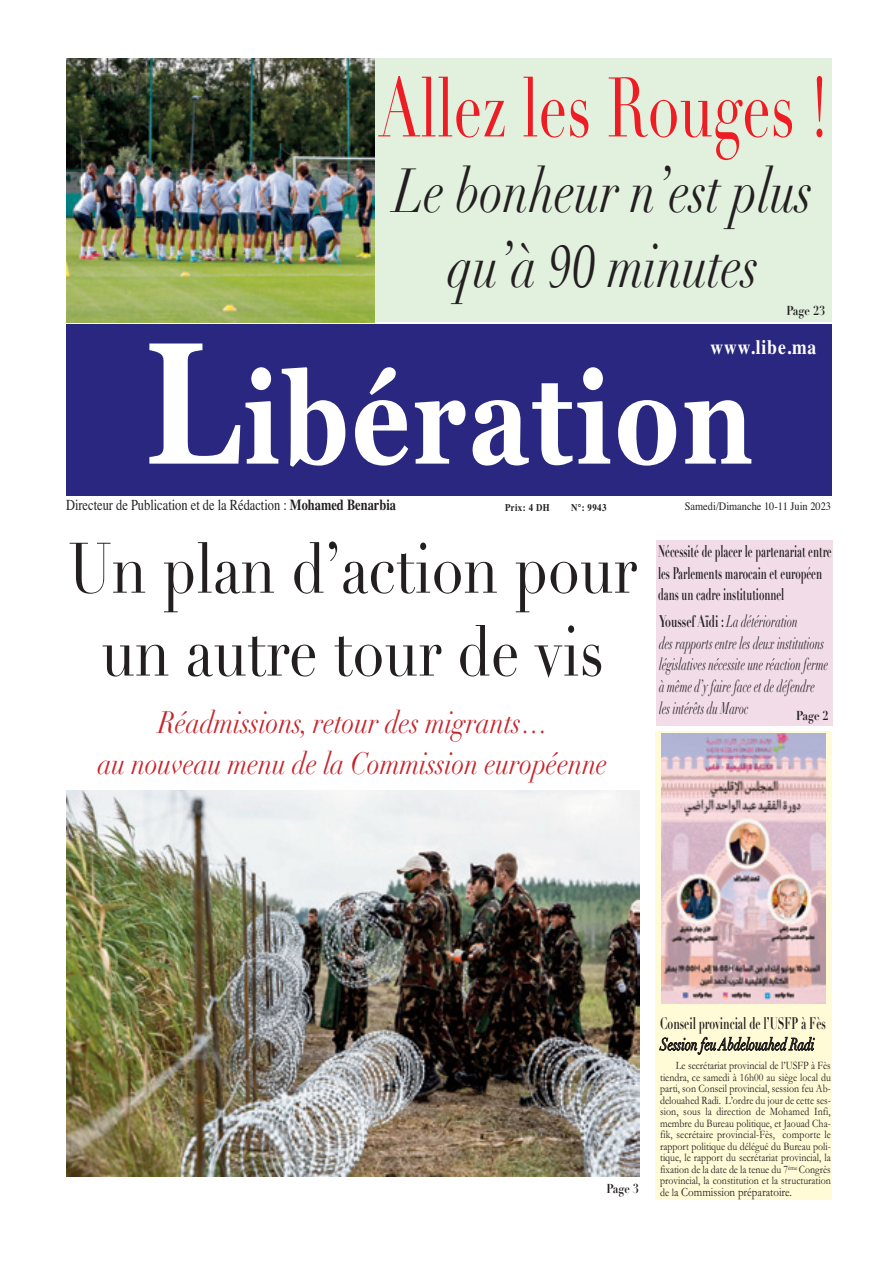
<style>
.page{position:relative;width:893px;height:1263px;background:#fff}
.page>*{position:absolute;margin:0;border:0;box-sizing:border-box;transform-origin:0 0}
.t1{font:700 173.4px "Georgia";color:#fff;scale:.8 1}
.t2{font:700 127.5px "Georgia";color:#fff;scale:.8 1}
.t3{font:82.8px "Didot";color:#ee1d23;scale:.68 1}
.t4{font:70.05px/82.8px "Didot";color:#231f20;text-align:center;scale:.81 1}
.t5{font:italic 61.2px/75.2px "Didot";color:#231f20;scale:.78 1}
.t6{font:italic 30.6px/40.8px "Didot";color:#c8242b;text-align:center;scale:.85 1}
.t7{font:700 20.4px "Times";color:#fff;scale:.87 1}
.t8{font:italic 16.5px/21.6px "Didot";color:#231f20;scale:.63 1}
.t9{font:700 16.5px/21.6px "Didot";color:#231f20;scale:.58 1}
.t10{font:700 16.5px/21.3px "Didot";color:#231f20;scale:.62 1}
.t11{font:15.3px "Times";color:#231f20;scale:.81 1}
.t12{font:12.75px "Garamond";color:#231f20;scale:.87 1}
.t13{font:700 12.75px "Didot";color:#231f20;scale:.87 1}
.t14{font:11.4px/11.4px "Garamond";color:#231f20;text-align:right;scale:.87 1}
.t15{font:11.4px "Times";color:#231f20;scale:.9 1}
.t16{font:700 10.2px "Times";letter-spacing:.045em;color:#231f20;scale:.87 1}
.s1{font-family:"Palatino"}
.s2{font-weight:700}
.s3{font-weight:700;font-style:normal}
.s4{font-weight:400;font-style:italic}
.s5{font-size:12.75px}
</style>
<div class="page">
<div style="left:656px;top:540px;width:176px;height:185px;background:#f2dce8"></div>
<img style="left:66px;top:790px;width:573px;height:386px">
<div style="left:66px;top:324px;width:766px;height:172px;background:#292780"></div>
<div style="left:656px;top:732px;width:176px;height:468px;background:#fffbd6"></div>
<svg style="left:659px;top:1037px;width:156px;height:18px"></svg>
<img style="left:662px;top:733px;width:163px;height:271px">
<div style="left:374px;top:58px;width:458px;height:264px;background:#e2f0de"></div>
<img style="left:66px;top:58px;width:308px;height:264px">
<p class="t3" style="left:378px;top:58px;width:663px">Allez les Rouges !</p>
<p class="t5" style="left:394px;top:153px;width:538px">Le bonheur n‘ plus</p>
<p class="t5" style="left:448px;top:153px;width:400px;text-indent:222px">est qu à’ <span class="s1">90</span> minutes</p>
<p class="t13" style="left:786px;top:302px;width:46px">Page 23</p>
<p class="t7" style="left:710px;top:327px;width:123px">www.libe.ma</p>
<p class="t1" style="left:145px;top:273px;width:121px">L</p>
<p class="t2" style="left:244px;top:323px;width:638px">ibération</p>
<p class="t11" style="left:66px;top:491px;width:409px">Directeur de Publication et de la Rédaction : <span class="s2">Mohamed Benarbia</span></p>
<p class="t4" style="left:68px;top:529px;width:703px">Un plan ‘d action pour un autre tour de vis</p>
<p class="t6" style="left:98px;top:702px;width:601px">Réadmissions, retour des migrants...<br>au nouveau menu de la Commission européenne</p>
<p class="t15" style="left:685px;top:495px;width:164px">Samedi/Dimanche 10-11 Juin 2023</p>
<p class="t16" style="left:505px;top:497px;width:53px">Prix 4: DH</p>
<p class="t16" style="left:571px;top:497px;width:42px">N°: 9943</p>
<p class="t9" style="left:658px;top:541px;width:301px">Nécessité de placer le partenariat entre les Parlements marocain et européen dans un cadre institutionnel</p>
<p class="t8" style="left:659px;top:611px;width:270px"><span class="s3">Youssef Aïdi :</span> La détérioration<br>des rapports entre les deux institutions législatives nécessite une réaction ferme à même y’d faire face et de défendre les intérêts du Maroc</p>
<p class="t13" style="left:796px;top:708px;width:39px">Page 2</p>
<p class="t13" style="left:606px;top:1180px;width:39px">Page 3</p>
<p class="t10" style="left:660px;top:1012px;width:269px">Conseil provincial de ’l USFP à Fès<br><span class="s4">Session fe u Abdelouahed Radi</span></p>
<p class="t14" style="left:660px;top:1060px;width:198px">Le secrétariat provincial de ’l USFP à Fès tiendra, ce samedi à 16h00 au siège local du</p>
<p class="t14" style="left:660px;top:1106px;width:198px">sion, sous la direction de Mohamed Infi,</p>
<p class="t14" style="left:660px;top:1083px;width:198px">parti, son Conseil provincial, session feu Ab-</p>
<p class="t14" style="left:782px;top:1129px;width:57px">comporte le</p>
<p class="t14" style="left:660px;top:1094px;width:198px">delouahed Radi ’ L. ordre du jour de cette ses-</p>
<p class="t14" style="left:660px;top:1117px;width:198px">membre du Bureau politique, et Jaouad Cha-</p>
<p class="t14" style="left:660px;top:1152px;width:198px">tique, le rapport du secrétariat provincial, la</p>
<p class="t14" style="left:660px;top:1129px;width:133px">fik, secrétaire provincial-Fès,</p>
<p class="t14" style="left:660px;top:1134px;width:198px;line-height:23px;text-align:left">rapport politique du délégué du Bureau poli&shy;fixation de la date de la tenue du 7<sup>ème</sup> Congrès</p>
<p class="t14" style="left:660px;top:1175px;width:198px">provincial, la constitution et la structuration</p>
<p class="t12" style="left:681px;top:1184px;width:129px">Commission préparatoire.</p>
<p class="t14" style="left:660px;top:1186px;width:23px">de l<span class="s5">a</span></p>
</div>
